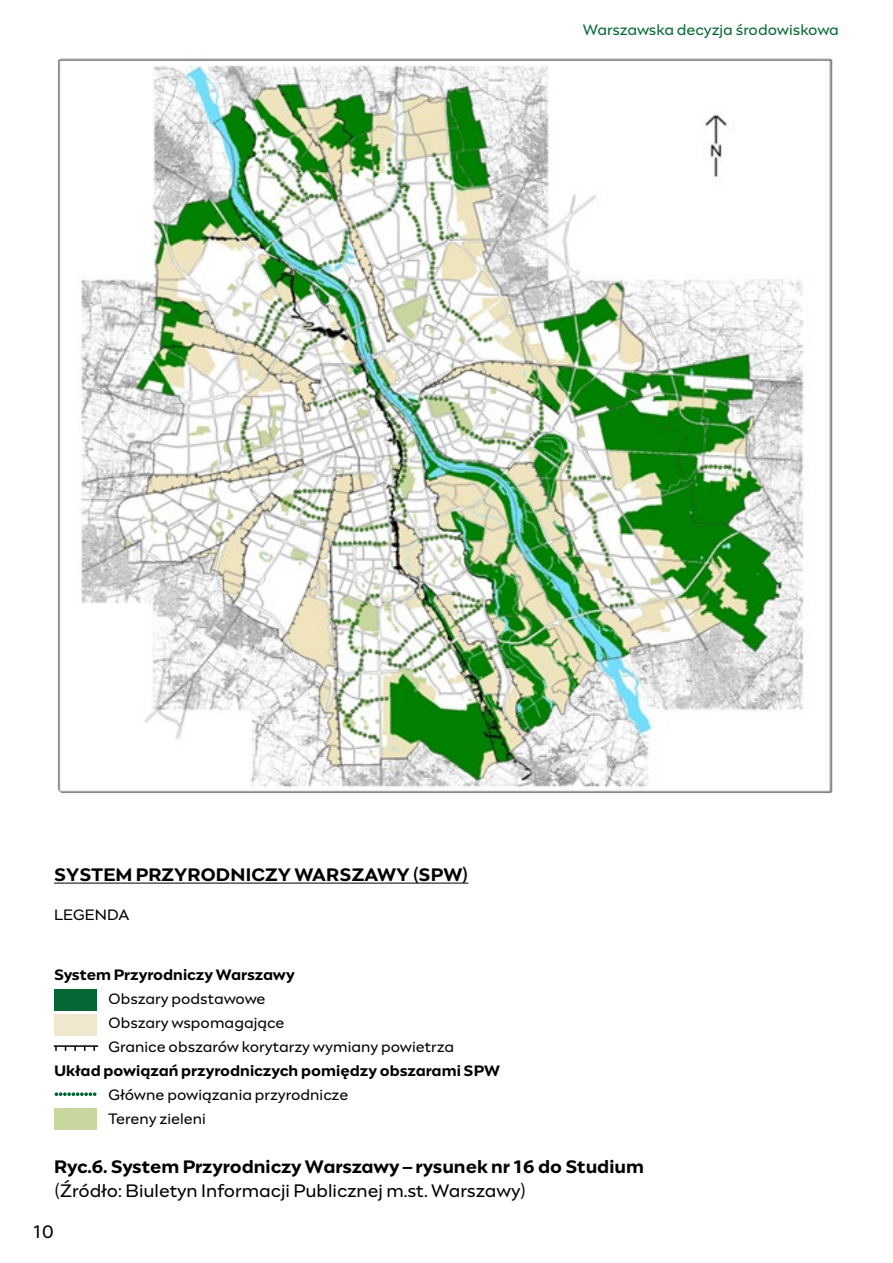
<style>
.page{position:relative;width:893px;height:1263px;background:#fff}
.page>*{position:absolute;margin:0;border:0;box-sizing:border-box;transform-origin:0 0}
.tekst_podstawowy{font:700 18px/24px "Engram Warsaw";color:#000}
.t1{font:18px "Engram Warsaw";color:#000}
.t2{font:15px "Engram Warsaw";color:#000}
.t3{font:700 15px "Engram Warsaw";color:#000}
.t4{font:15px "Engram Warsaw";letter-spacing:-.005em;color:#046734}
.s1{font-weight:400}
</style>
<div class="page">
<img style="left:58px;top:58px;width:775px;height:736px">
<hr style="left:54px;top:883px;width:414px;height:1px;background:#000">
<div style="left:54px;top:989px;width:43px;height:21px;background:#046734"></div>
<div style="left:54px;top:1014px;width:43px;height:21px;background:#efe8ce"></div>
<div style="left:54px;top:1108px;width:43px;height:22px;background:#c7d79d"></div>
<hr style="left:54px;top:1045px;width:44px;height:2px;background:#000">
<svg style="left:55px;top:1092px;width:41px;height:4px"></svg>
<p class="t4" style="left:583px;top:19px;width:258px">Warszawska decyzja środowiskowa</p>
<p class="tekst_podstawowy" style="left:54px;top:862px;width:416px">SYSTEM PRZYRODNICZY WARSZAWY (SPW)</p>
<p class="t2" style="left:54px;top:905px;width:77px">LEGENDA</p>
<p class="t3" style="left:54px;top:965px;width:242px">System Przyrodniczy Warszawy</p>
<p class="t2" style="left:108px;top:989px;width:159px">Obszary podstawowe</p>
<p class="t2" style="left:108px;top:1013px;width:178px">Obszary wspomagające</p>
<p class="t2" style="left:108px;top:1037px;width:348px">Granice obszarów korytarzy wymiany powietrza</p>
<p class="t3" style="left:54px;top:1061px;width:448px">Układ powiązań przyrodniczych pomiędzy obszarami SPW</p>
<p class="t2" style="left:108px;top:1085px;width:242px">Główne powiązania przyrodnicze</p>
<p class="t2" style="left:108px;top:1109px;width:99px">Tereny zieleni</p>
<p class="tekst_podstawowy" style="left:54px;top:1155px;width:591px">Ryc.6. System Przyrodniczy Warszawy – rysunek nr 16 do Studium <span class="s1">(Źródło: Biuletyn Informacji Publicznej m.st. Warszawy)</span></p>
<p class="t1" style="left:33px;top:1220px;width:22px">10</p>
</div>
